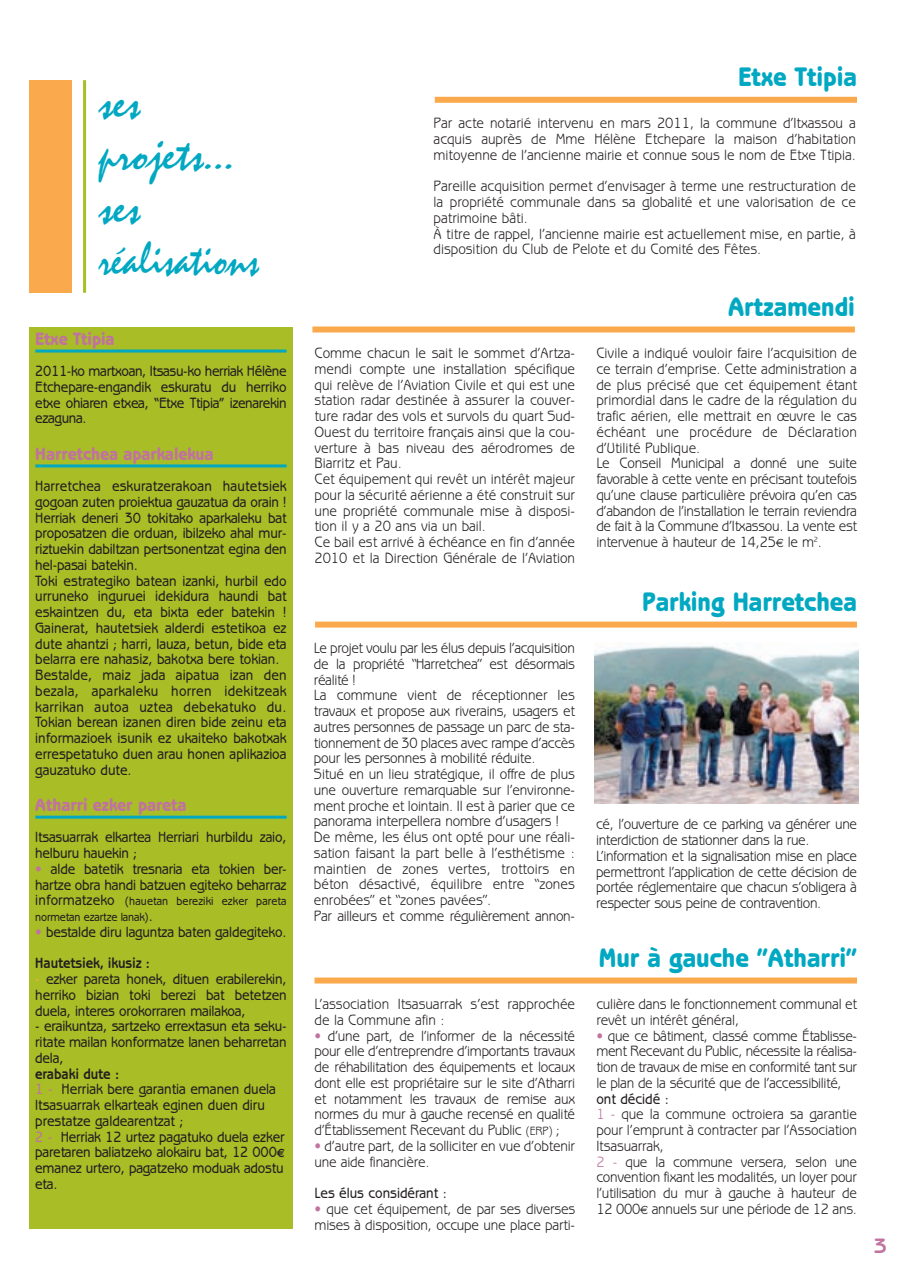
<style>
.page{position:relative;width:910px;height:1280px;background:#fff}
.page>*{position:absolute;margin:0;border:0;box-sizing:border-box;transform-origin:0 0}
.t1{font:45px/52.5px "Mistral";color:#00a8c2}
.t2{font:800 27px "Benguiat Gothic";color:#00a8c2;scale:.9 1}
.t3{font:700 21px "Benguiat Gothic";color:#c0739e}
.t4{font:800 18px "Benguiat Gothic";color:#c0739e;scale:.9 1}
.t5{font:15px/15.8px "Benguiat Gothic";letter-spacing:-.005em;color:#231f20;scale:.9 1}
.t6{font:500 15px/15.8px "Benguiat Gothic";letter-spacing:-.01em;color:#231f20;scale:.9 1}
.t7{font:15px/15.8px "Benguiat Gothic";letter-spacing:-.025em;color:#231f20;scale:.9 1}
.t8{font:500 12px/15.8px "Benguiat Gothic";letter-spacing:.01em;color:#231f20;scale:.9 1}
.s1{color:#c0739e}
.s2{font-size:15px}
.s3{font-weight:700}
.s4{color:#faaa4d}
.s5{font-family:"Euro Sans";font-weight:700;font-size:12px}
.s6{font-family:"Euro Sans";font-size:12px}
.s7{font-size:12px}
.s8{font-weight:500}
</style>
<div class="page">
<div style="left:29px;top:80px;width:43px;height:213px;background:#faaa4d"></div>
<div style="left:315px;top:622px;width:542px;height:6px;background:#faaa4d"></div>
<div style="left:435px;top:97px;width:422px;height:6px;background:#faaa4d"></div>
<hr style="left:83px;top:80px;width:3px;height:213px;background:#a9bd27">
<div style="left:29px;top:327px;width:264px;height:902px;background:#a9bd27"></div>
<img style="left:595px;top:646px;width:263px;height:158px">
<div style="left:314px;top:977px;width:543px;height:6px;background:#faaa4d"></div>
<div style="left:312px;top:326px;width:543px;height:6px;background:#faaa4d"></div>
<hr style="left:35px;top:350px;width:252px;height:3px;background:#00a8c2">
<hr style="left:35px;top:464px;width:252px;height:3px;background:#00a8c2">
<hr style="left:35px;top:816px;width:252px;height:3px;background:#00a8c2">
<h1 class="t1" style="left:99px;top:82px;width:161px">ses projets... ses réalisations</h1>
<p class="t4" style="left:35px;top:332px;width:90px">Etxe Ttipia</p>
<p class="t6" style="left:35px;top:365px;width:281px;text-align:justify">2011-ko martxoan, Itsasu-ko herriak Hélène Etchepare-engandik eskuratu du herriko etxe ohiaren etxea, “Etxe Ttipia” izenarekin ezaguna.</p>
<p class="t4" style="left:35px;top:447px;width:200px">Harretchea aparkalekua</p>
<p class="t6" style="left:35px;top:479px;width:281px">Harretchea eskuratzerakoan hautetsiek gogoan zuten proiektua gauzatua da orain !<br>Herriak deneri 30 tokitako aparkaleku bat proposatzen die orduan, ibilzeko ahal mur&shy;riztuekin dabiltzan pertsonentzat egina den hel-pasai batekin.<br>Toki estrategiko batean izanki, hurbil edo urruneko inguruei idekidura haundi bat eskaintzen du, eta bixta eder batekin !<br>Gainerat, hautetsiek alderdi estetikoa ez dute ahantzi ; harri, lauza, betun, bide eta belarra ere nahasiz, bakotxa bere tokian.<br>Bestalde, maiz jada aipatua izan den bezala, aparkaleku horren idekitzeak karrikan autoa uztea debekatuko du.<br>Tokian berean izanen diren bide zeinu eta informazioek isunik ez ukaiteko bakotxak errespetatuko duen arau honen aplikazioa gauzatuko dute.</p>
<p class="t4" style="left:35px;top:799px;width:170px">Atharri ezker pareta</p>
<p class="t6" style="left:35px;top:831px;width:281px">Itsasuarrak elkartea Herriari hurbildu zaio, helburu hauekin ;</p>
<p class="t6" style="left:35px;top:862px;width:281px"><span class="s1">•</span> alde batetik tresnaria eta tokien ber&shy;hartze obra handi batzuen egiteko beharraz</p>
<p class="t8" style="left:35px;top:894px;width:281px"><span class="s2">informatzeko</span> (hauetan bereziki ezker pareta normetan ezartze lanak)<span class="s2">.</span></p>
<p class="t6" style="left:35px;top:917px;width:281px;line-height:31.5px"><span class="s1">•</span> bestalde diru laguntza baten galdegiteko.<br><span class="s3">Hautetsiek, ikusiz :</span></p>
<p class="t6" style="left:35px;top:972px;width:281px;text-align:justify"><span class="s4">-</span> ezker pareta honek, dituen erabilerekin, herriko bizian toki berezi bat betetzen duela, interes orokorraren mailakoa,</p>
<p class="t6" style="left:35px;top:1020px;width:281px;text-align:justify">- eraikuntza, sartzeko errextasun eta seku&shy;ritate mailan konformatze lanen beharretan dela,</p>
<p class="t6" style="left:35px;top:1067px;width:279px"><span class="s3">erabaki dute :<br></span><span class="s1">1 -</span> Herriak bere garantia emanen duela<br>Itsasuarrak elkarteak eginen duen diru prestatze galdearentzat ;<br><span class="s1">2 -</span> Herriak 12 urtez pagatuko duela ezker paretaren baliatzeko alokairu bat, 12 000<span class="s5">€ </span>emanez urtero, pagatzeko moduak adostu eta.</p>
<h2 class="t2" style="left:738px;top:67px;width:134px">Etxe Ttipia</h2>
<p class="t5" style="left:434px;top:117px;width:471px;text-align:justify">Par acte notarié intervenu en mars 2011, la commune d’Itxassou a acquis auprès de Mme Hélène Etchepare la maison d’habitation mitoyenne de l’ancienne mairie et connue sous le nom de Etxe Ttipia.</p>
<p class="t5" style="left:434px;top:180px;width:471px">Pareille acquisition permet d’envisager à terme une restructuration de la propriété communale dans sa globalité et une valorisation de ce patrimoine bâti.<br>À titre de rappel, l’ancienne mairie est actuellement mise, en partie, à disposition du Club de Pelote et du Comité des Fêtes.</p>
<h2 class="t2" style="left:728px;top:297px;width:143px">Artzamendi</h2>
<p class="t5" style="left:314px;top:346px;width:291px">Comme chacun le sait le sommet d’Artza&shy;mendi compte une installation spécifique qui relève de l’Aviation Civile et qui est une station radar destinée à assurer la couver&shy;ture radar des vols et survols du quart Sud-Ouest du territoire français ainsi que la cou&shy;verture à bas niveau des aérodromes de Biarritz et Pau.<br>Cet équipement qui revêt un intérêt majeur pour la sécurité aérienne a été construit sur une propriété communale mise à disposi&shy;tion il y a 20 ans via un bail.<br>Ce bail est arrivé à échéance en fin d’année 2010 et la Direction Générale de l’Aviation</p>
<p class="t5" style="left:596px;top:346px;width:291px">Civile a indiqué vouloir faire l’acquisition de ce terrain d’emprise. Cette administration a de plus précisé que cet équipement étant primordial dans le cadre de la régulation du trafic aérien, elle mettrait en œuvre le cas échéant une procédure de Déclaration d’Utilité Publique.<br>Le Conseil Municipal a donné une suite favorable à cette vente en précisant toutefois qu’une clause particulière prévoira qu’en cas d’abandon de l’installation le terrain reviendra de fait à la Commune d’Itxassou. La vente est intervenue à hauteur de 14,25<span class="s6">€</span> le m<sup>2</sup>.</p>
<p class="t5" style="left:314px;top:641px;width:291px">Le projet voulu par les élus depuis l’acquisition de la propriété “Harretchea” est désormais réalité !<br>La commune vient de réceptionner les travaux et propose aux riverains, usagers et autres personnes de passage un parc de sta&shy;tionnement de 30 places avec rampe d’accès pour les personnes à mobilité réduite.<br>Situé en un lieu stratégique, il offre de plus une ouverture remarquable sur l’environne&shy;ment proche et lointain. Il est à parier que ce panorama interpellera nombre d’usagers !<br>De même, les élus ont opté pour une réali&shy;sation faisant la part belle à l’esthétisme : maintien de zones vertes, trottoirs en béton désactivé, équilibre entre “zones enrobées” et “zones pavées”.<br>Par ailleurs et comme régulièrement annon-</p>
<p class="t5" style="left:314px;top:997px;width:291px">L’association Itsasuarrak s’est rapprochée de la Commune afin :</p>
<p class="t5" style="left:314px;top:1029px;width:291px;text-align:justify"><span class="s1">•</span> d’une part, de l’informer de la nécessité pour elle d’entreprendre d’importants travaux de réhabilitation des équipements et locaux dont elle est propriétaire sur le site d’Atharri et notamment les travaux de remise aux normes du mur à gauche recensé en qualité d’Établissement Recevant du Public <span class="s7">(ERP)</span> ;</p>
<p class="t5" style="left:314px;top:1139px;width:291px"><span class="s1">•</span> d’autre part, de la solliciter en vue d’obtenir une aide financière.</p>
<p class="t6" style="left:314px;top:1186px;width:149px">Les élus considérant :</p>
<p class="t5" style="left:314px;top:1202px;width:291px"><span class="s1">•</span> que cet équipement, de par ses diverses mises à disposition, occupe une place parti-</p>
<h2 class="t2" style="left:642px;top:592px;width:240px">Parking Harretchea</h2>
<p class="t7" style="left:596px;top:818px;width:291px">cé, l’ouverture de ce parking va générer une interdiction de stationner dans la rue.<br>L’information et la signalisation mise en place permettront l’application de cette décision de portée réglementaire que chacun s’obligera à respecter sous peine de contravention.</p>
<h2 class="t2" style="left:599px;top:948px;width:288px">Mur à gauche ”Atharri”</h2>
<p class="t5" style="left:596px;top:997px;width:291px">culière dans le fonctionnement communal et revêt un intérêt général,</p>
<p class="t5" style="left:596px;top:1029px;width:291px;text-align:justify"><span class="s1">•</span> que ce bâtiment, classé comme Établisse&shy;ment Recevant du Public, nécessite la réalisa&shy;tion de travaux de mise en conformité tant sur le plan de la sécurité que de l’accessibilité,</p>
<p class="t5" style="left:596px;top:1092px;width:291px"><span class="s8">ont décidé :<br></span><span class="s1">1 -</span> que la commune octroiera sa garantie pour l’emprunt à contracter par l’Association Itsasuarrak,<br><span class="s1">2 -</span> que la commune versera, selon une convention fixant les modalités, un loyer pour l’utilisation du mur à gauche à hauteur de 12 000<span class="s6">€</span> annuels sur une période de 12 ans.</p>
<h3 class="t3" style="left:874px;top:1238px;width:14px">3</h3>
</div>
